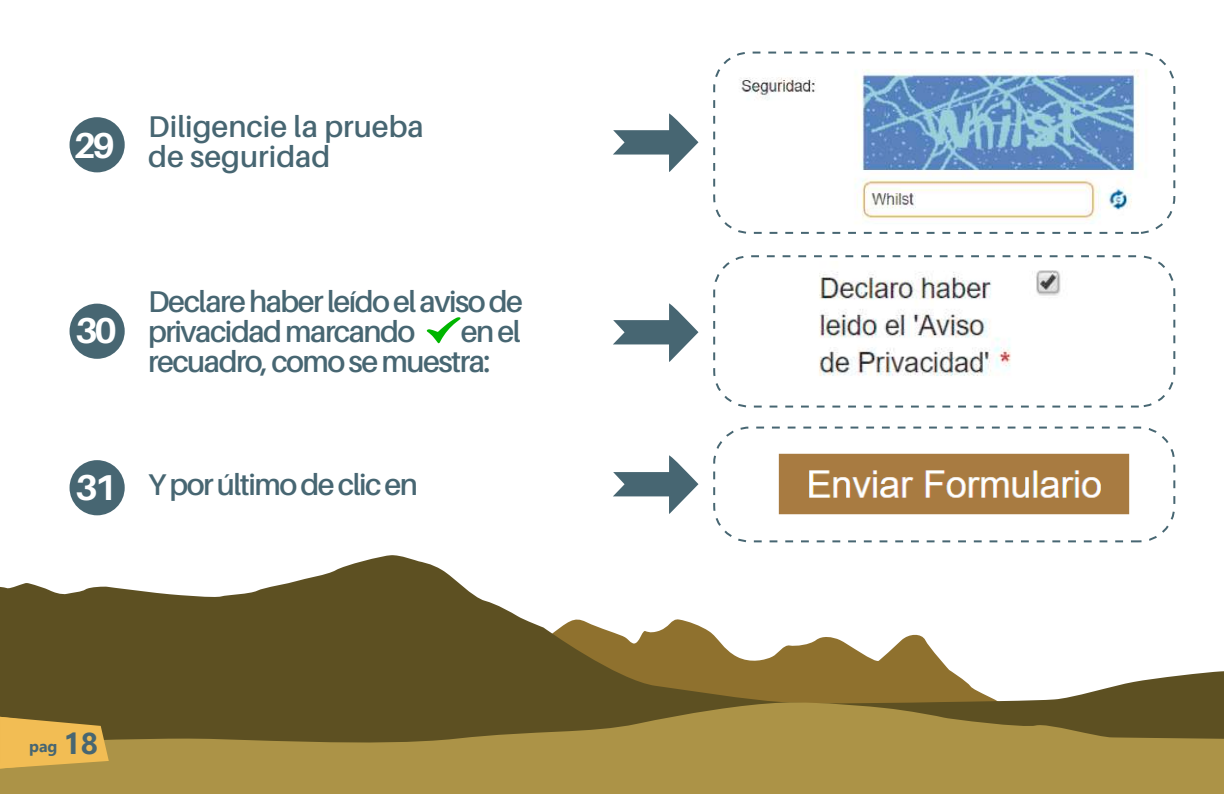
<style>
.page{position:relative;width:1224px;height:794px;background:#fff}
.page>*{position:absolute;margin:0;border:0;box-sizing:border-box;transform-origin:0 0}
.t1{font:700 36px "Aileron";color:#fff}
.t2{font:600 30px/30px "Aileron";letter-spacing:-.05em;color:#476672}
.t3{font:600 30px/30px "Aileron";color:#476672}
.t4{font:700 16px "Gadugi";color:#476672}
.s1{font-weight:700;font-size:36px;color:#fff}
.s2{font-size:30px}
</style>
<div class="page">
<svg style="left:0;top:555px;width:1224px;height:146px"></svg>
<svg style="left:0;top:701px;width:1224px;height:93px;background:#947f3c"></svg>
<img style="left:737px;top:55px;width:414px;height:169px">
<img style="left:819px;top:270px;width:242px;height:106px">
<img style="left:778px;top:453px;width:352px;height:62px">
<div style="left:70px;top:117px;width:55px;height:55px;background:#476672;border-radius:50%"></div>
<div style="left:70px;top:304px;width:55px;height:55px;background:#476672;border-radius:50%"></div>
<div style="left:70px;top:460px;width:55px;height:55px;background:#476672;border-radius:50%"></div>
<svg style="left:613px;top:113px;width:85px;height:59px"></svg>
<svg style="left:613px;top:303px;width:85px;height:59px"></svg>
<svg style="left:613px;top:455px;width:85px;height:59px"></svg>
<div style="left:713px;top:52px;width:462px;height:182px;border:2px dashed #476672;border-radius:36px"></div>
<div style="left:713px;top:255px;width:462px;height:152px;border:2px dashed #476672;border-radius:36px"></div>
<div style="left:713px;top:426px;width:462px;height:116px;border:2px dashed #476672;border-radius:36px"></div>
<svg style="left:0;top:717px;width:109px;height:51px;background:#dcae4d"></svg>
<svg style="left:427px;top:317px;width:34px;height:26px"></svg>
<p class="t1" style="left:74px;top:125px;width:43px">29</p>
<p class="t3" style="left:148px;top:112px;width:277px">Diligencie la prueba de seguridad</p>
<p class="t1" style="left:76px;top:310px;width:43px">30</p>
<p class="t2" style="left:148px;top:287px;width:376px">Declare haber leído el aviso de privacidad marcando</p>
<p class="t2" style="left:148px;top:317px;width:374px;text-indent:313px">en el recuadro, como se muestra:</p>
<p class="t2" style="left:76px;top:470px;width:344px"><span class="s1">31</span> Y por último de clic en</p>
<p class="t4" style="left:29px;top:736px;width:70px">pag <span class="s2">18</span></p>
</div>
